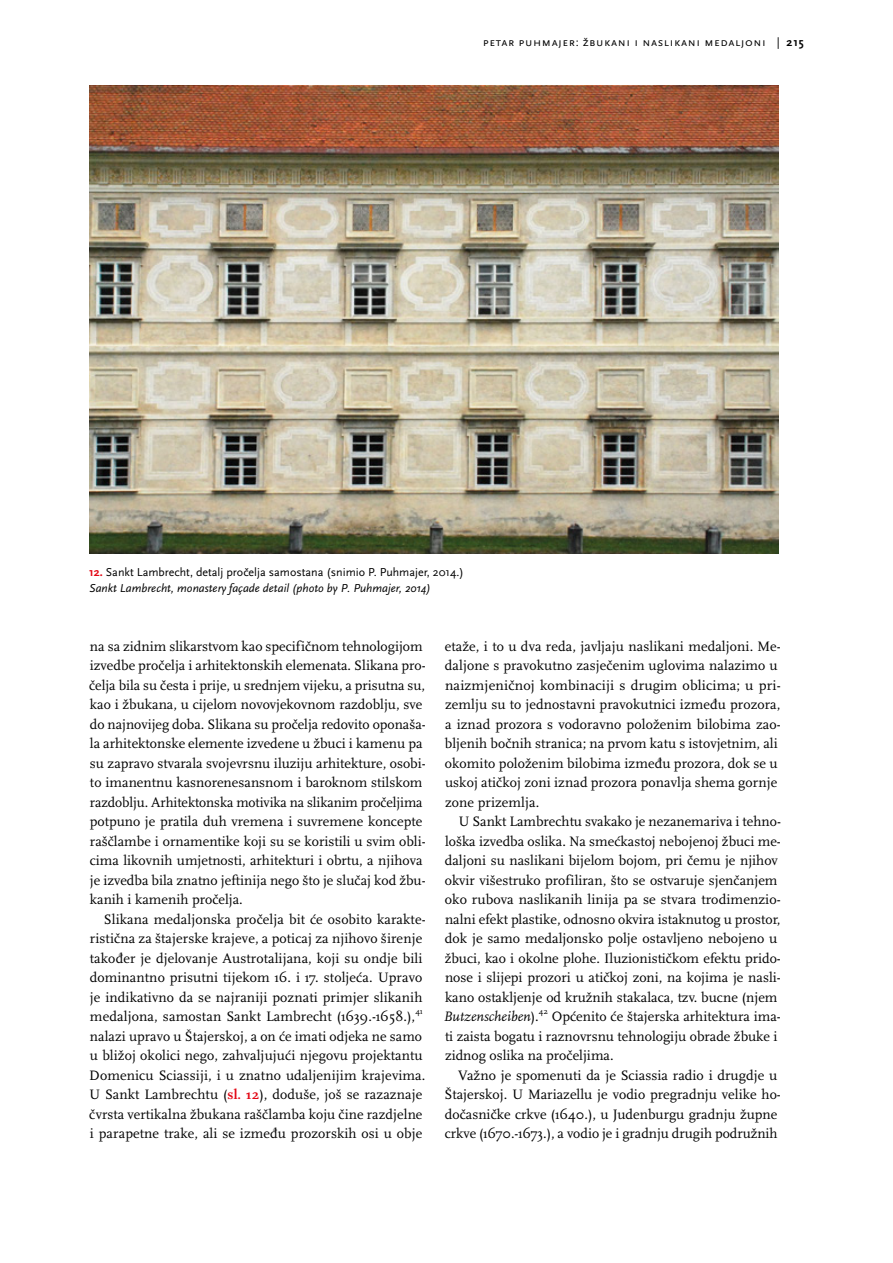
<style>
.page{position:relative;width:893px;height:1263px;background:#fff}
.page>*{position:absolute;margin:0;border:0;box-sizing:border-box;transform-origin:0 0}
.t1{font:14.25px/19.5px "Scala Pro";color:#000}
.t2{font:12px/16.5px "Scala Sans Pro";color:#000}
.t3{font:12px "Scala Sans Pro";letter-spacing:.05em;color:#000}
.t4{font:8.55px "Scala Pro";color:#000}
.s1{font-weight:700}
.s2{font-weight:700;color:#e30613}
.s3{font-style:italic}
</style>
<div class="page">
<img style="left:89px;top:85px;width:689px;height:468px">
<p class="t3" style="left:483px;top:35px;width:322px">Petar Puhmajer: Žbukani i naslikani medaljoni | <span class="s1">215</span></p>
<p class="t2" style="left:89px;top:563px;width:376px"><span class="s2">12.</span> Sankt Lambrecht, detalj pročelja samostana (snimio P. Puhmajer, 2014.)<br><span class="s3">Sankt Lambrecht, monastery façade detail (photo by P. Puhmajer, 2014)</span></p>
<p class="t1" style="left:89px;top:636px;width:338px">na sa zidnim slikarstvom kao specifičnom tehnologijom izvedbe pročelja i arhitektonskih elemenata. Slikana pro&shy;čelja bila su česta i prije, u srednjem vijeku, a prisutna su, kao i žbukana, u cijelom novovjekovnom razdoblju, sve do najnovijeg doba. Slikana su pročelja redovito oponaša&shy;la arhitektonske elemente izvedene u žbuci i kamenu pa su zapravo stvarala svojevrsnu iluziju arhitekture, osobi&shy;to imanentnu kasnorenesansnom i baroknom stilskom razdoblju. Arhitektonska motivika na slikanim pročeljima potpuno je pratila duh vremena i suvremene koncepte raščlambe i ornamentike koji su se koristili u svim obli&shy;cima likovnih umjetnosti, arhitekturi i obrtu, a njihova je izvedba bila znatno jeftinija nego što je slučaj kod žbu&shy;kanih i kamenih pročelja.</p>
<p class="t1" style="left:90px;top:909px;width:337px;text-indent:14px">Slikana medaljonska pročelja bit će osobito karakte&shy;ristična za štajerske krajeve, a poticaj za njihovo širenje također je djelovanje Austrotalijana, koji su ondje bili dominantno prisutni tijekom 16. i 17. stoljeća. Upravo je indikativno da se najraniji poznati primjer slikanih medaljona, samostan Sankt Lambrecht (1639.-1658.),</p>
<p class="t4" style="left:415px;top:1006px;width:9px">41</p>
<p class="t1" style="left:89px;top:1026px;width:338px">nalazi upravo u Štajerskoj, a on će imati odjeka ne samo u bližoj okolici nego, zahvaljujući njegovu projektantu Domenicu Sciassiji, i u znatno udaljenijim krajevima.<br>U Sankt Lambrechtu (<span class="s2">sl. 12</span>), doduše, još se razaznaje čvrsta vertikalna žbukana raščlamba koju čine razdjelne i parapetne trake, ali se između prozorskih osi u obje</p>
<p class="t1" style="left:445px;top:636px;width:337px">etaže, i to u dva reda, javljaju naslikani medaljoni. Me&shy;daljone s pravokutno zasječenim uglovima nalazimo u naizmjeničnoj kombinaciji s drugim oblicima; u pri&shy;zemlju su to jednostavni pravokutnici između prozora, a iznad prozora s vodoravno položenim bilobima zao&shy;bljenih bočnih stranica; na prvom katu s istovjetnim, ali okomito položenim bilobima između prozora, dok se u uskoj atičkoj zoni iznad prozora ponavlja shema gornje zone prizemlja.</p>
<p class="t1" style="left:443px;top:812px;width:339px;text-indent:15px">U Sankt Lambrechtu svakako je nezanemariva i tehno&shy;loška izvedba oslika. Na smećkastoj nebojenoj žbuci me&shy;daljoni su naslikani bijelom bojom, pri čemu je njihov okvir višestruko profiliran, što se ostvaruje sjenčanjem oko rubova naslikanih linija pa se stvara trodimenzio&shy;nalni efekt plastike, odnosno okvira istaknutog u prostor, dok je samo medaljonsko polje ostavljeno nebojeno u žbuci, kao i okolne plohe. Iluzionističkom efektu prido&shy;nose i slijepi prozori u atičkoj zoni, na kojima je nasli&shy;kano ostakljenje od kružnih stakalaca, tzv. bucne (njem <span class="s3">Butzenscheiben</span>).</p>
<p class="t4" style="left:539px;top:1006px;width:11px">42</p>
<p class="t1" style="left:445px;top:1007px;width:337px;text-indent:107px">Općenito će štajerska arhitektura ima&shy;ti zaista bogatu i raznovrsnu tehnologiju obrade žbuke i zidnog oslika na pročeljima.</p>
<p class="t1" style="left:444px;top:1065px;width:338px;text-indent:14px">Važno je spomenuti da je Sciassia radio i drugdje u Štajerskoj. U Mariazellu je vodio pregradnju velike ho&shy;dočasničke crkve (1640.), u Judenburgu gradnju župne crkve (1670.-1673.), a vodio je i gradnju drugih podružnih</p>
</div>
